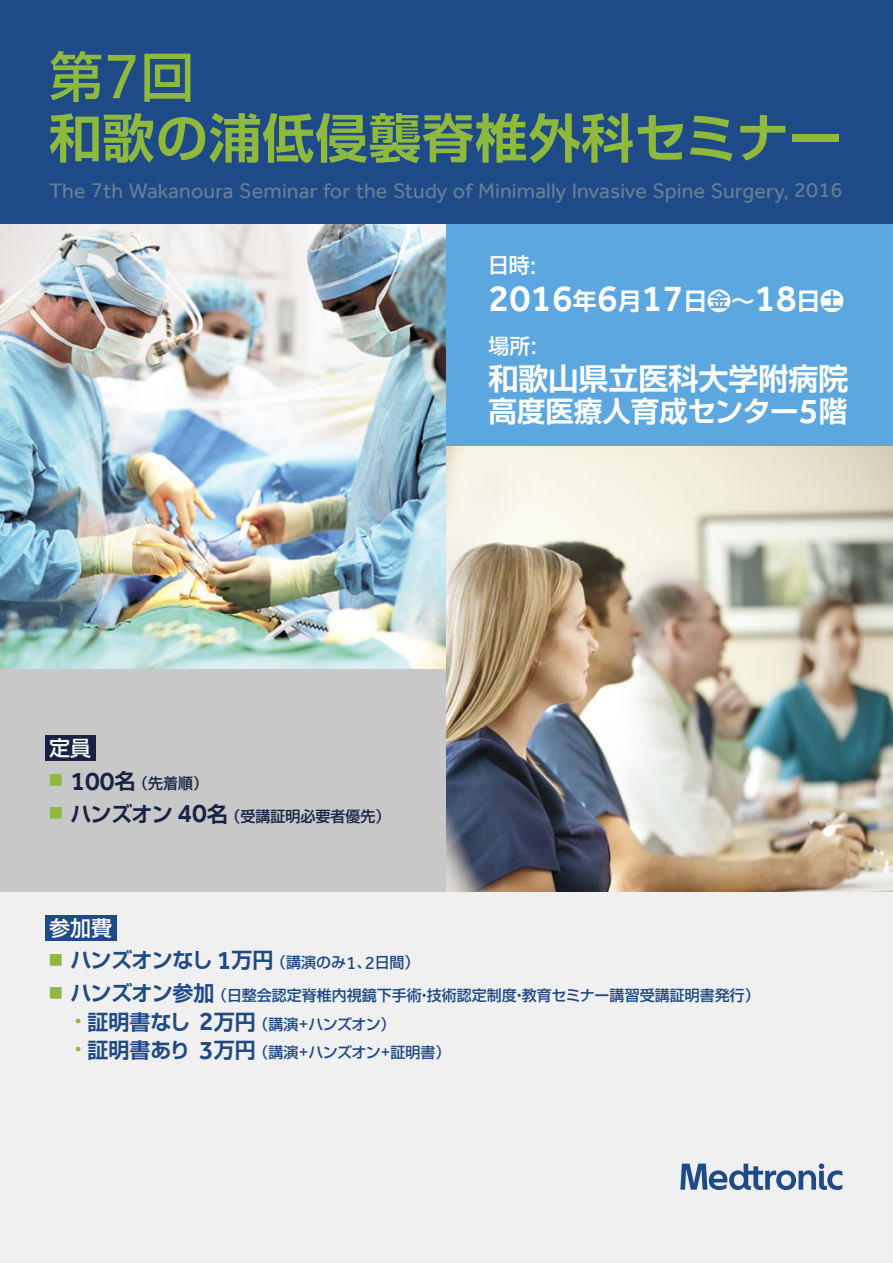
<style>
.page{position:relative;width:893px;height:1263px;background:#fff}
.page>*{position:absolute;margin:0;border:0;box-sizing:border-box;transform-origin:0 0}
.t1{font:500 54px "Shin Go Pro";color:#8fb93c}
.t2{font:700 52.5px "Shin Go Pro De";letter-spacing:.015em;color:#8fb93c}
.t3{font:500 38.7px "Effra";color:#fff}
.t4{font:700 30px "Shin Go Pro De";color:#fff}
.t5{font:700 28.5px "Shin Go Pro De";color:#fff}
.t6{font:21.6px "Effra";letter-spacing:.005em;color:#657f97}
.t7{font:700 21px "Shin Go Pro De";letter-spacing:-.035em;color:#1f4a88}
.t8{font:500 21px "Shin Go Pro";color:#fff}
.t9{font:500 15px "Shin Go Pro";color:#1f4a88}
.t10{font:500 15px "Shin Go Pro";color:#172244}
.t11{font:500 15px "Shin Go Pro";letter-spacing:-.04em;color:#1f4a88}
.s1{font-family:"Effra";font-weight:400;font-size:68.55px}
.s2{font-size:21.9px}
.s3{font-family:"Effra";font-weight:400;font-size:26.25px}
.s4{font-family:"Shin Go Pro De";font-weight:700;font-size:24px}
.s5{font-family:"Effra";font-weight:500;font-size:36.75px}
.s6{font-family:"Effra";font-size:27.15px}
.s7{font-family:"Shin Go Pro De";font-weight:700;font-size:21px}
.s8{font-family:"Effra";font-weight:500;font-size:27.15px}
.s9{font-family:"Shin Go Pro";font-weight:500;font-size:15px}
.s10{font-family:"Effra";font-weight:400;font-size:19.05px}
.s11{font-family:"Effra";font-weight:400;font-size:18.75px}
</style>
<div class="page">
<div style="left:446px;top:223px;width:447px;height:223px;background:#5da7e0"></div>
<img style="left:446px;top:446px;width:447px;height:446px">
<img style="left:0;top:223px;width:446px;height:446px">
<div style="left:0;top:669px;width:446px;height:223px;background:#c8c8c9"></div>
<div style="left:0;top:892px;width:893px;height:371px;background:#f0f0f0"></div>
<div style="left:0;top:0;width:893px;height:223px;background:#1f4a88"></div>
<svg style="left:680px;top:1163px;width:162px;height:27px"></svg>
<div style="left:45px;top:736px;width:50px;height:25px;background:#172244"></div>
<div style="left:45px;top:915px;width:71px;height:25px;background:#1f4a88"></div>
<h1 class="t1" style="left:49px;top:32px;width:147px">第<span class="s1">7</span>回</h1>
<h2 class="t2" style="left:49px;top:95px;width:794px">和歌の浦低侵襲脊椎外科セミナー</h2>
<p class="t6" style="left:49px;top:178px;width:795px">The <span class="s2">7</span>th Wakanoura Seminar for the Study of Minimally Invasive Spine Surgery, <span class="s2">2016</span></p>
<p class="t8" style="left:488px;top:248px;width:50px">日時<span class="s3">:</span></p>
<h3 class="t3" style="left:488px;top:275px;width:357px">2016<span class="s4">年</span>6<span class="s4">月</span>17<span class="s4">日金～</span>18<span class="s4">日土</span></h3>
<p class="t8" style="left:488px;top:329px;width:50px">場所<span class="s3">:</span></p>
<h3 class="t4" style="left:488px;top:354px;width:361px">和歌山県立医科大学附病院</h3>
<h3 class="t5" style="left:488px;top:388px;width:360px">高度医療人育成センター<span class="s5">5</span>階</h3>
<p class="t8" style="left:49px;top:731px;width:43px">定員</p>
<p class="t10" style="left:49px;top:771px;width:161px"><sup>■</sup> <span class="s6">100</span><span class="s7">名</span>（先着順）</p>
<p class="t10" style="left:49px;top:803px;width:343px"><sup>■</sup> <span class="s7">ハンズオン</span> <span class="s6">40</span><span class="s7">名</span>（受講証明必要者優先）</p>
<p class="t8" style="left:49px;top:910px;width:65px">参加費</p>
<p class="t7" style="left:49px;top:943px;width:372px"><sup>■</sup> ハンズオンなし <span class="s8">1</span>万円<span class="s9">（講演のみ</span><span class="s10">1</span><span class="s9">、</span><span class="s10">2</span><span class="s9">日間）</span></p>
<p class="t9" style="left:49px;top:983px;width:712px"><sup>■</sup> <span class="s7">ハンズオン参加</span>（日整会認定脊椎内視鏡下手術・技術認定制度・教育セミナー講習受講証明書発行）</p>
<p class="t9" style="left:75px;top:1011px;width:322px"><sup>•</sup> <span class="s7">証明書なし</span> <span class="s6">2</span><span class="s7">万円</span>（講演<span class="s11">+</span>ハンズオン）</p>
<p class="t11" style="left:75px;top:1040px;width:378px"><sup>•</sup> <span class="s7">証明書あり</span> <span class="s6">3</span><span class="s7">万円</span>（講演<span class="s11">+</span>ハンズオン<span class="s11">+</span>証明書）</p>
</div>
